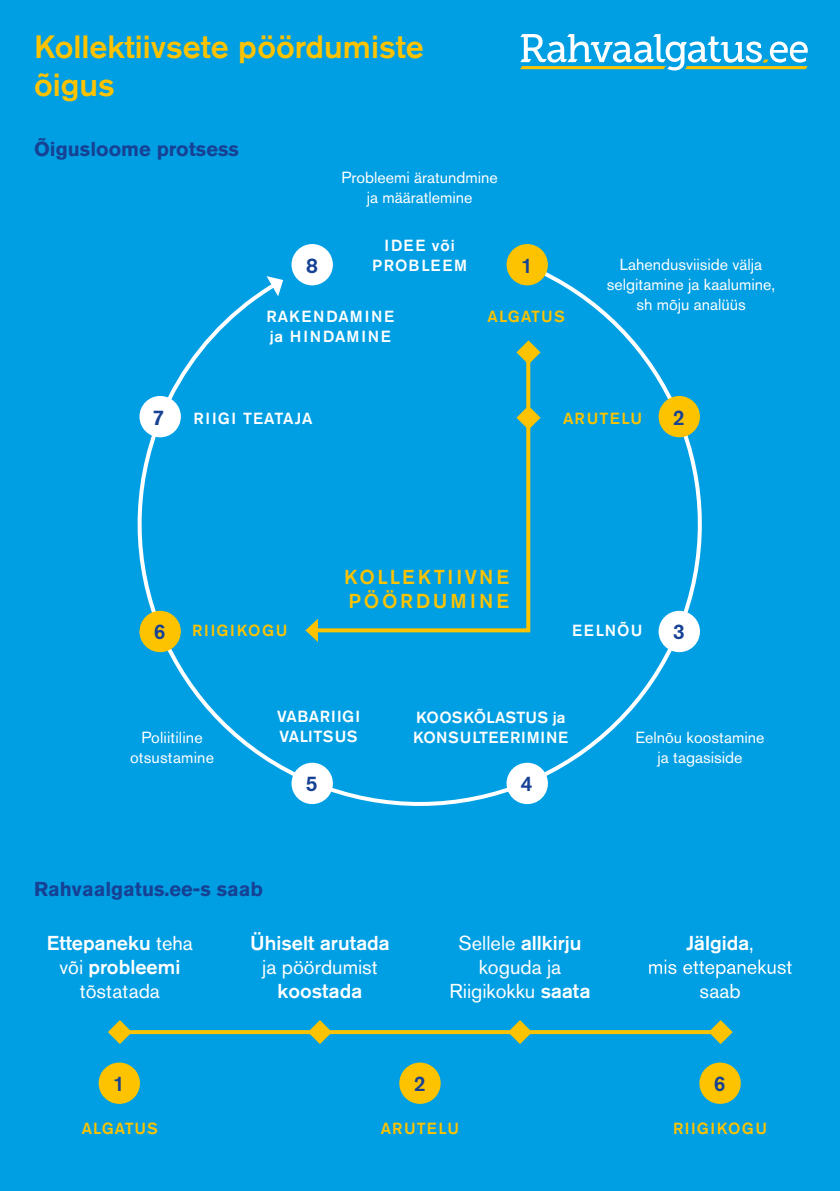
<style>
.page{position:relative;width:840px;height:1191px;background:#fff}
.page>*{position:absolute;margin:0;border:0;box-sizing:border-box;transform-origin:0 0}
.t1{font:500 32px/38px "Akzidenz Grotesk Pro";color:#fdc300}
.t2{font:500 21px "Akzidenz Grotesk Pro";color:#164194}
.t3{font:500 20px/24px "Akzidenz Grotesk Pro";color:#fff;text-align:center}
.t4{font:20px/24px "Akzidenz Grotesk Pro";color:#fff;text-align:center}
.t5{font:700 20px "Akzidenz Grotesk Pro";color:#164194}
.t6{font:500 20px/24px "Akzidenz Grotesk Pro";letter-spacing:.13em;color:#fdc300}
.t7{font:16px/20px "Akzidenz Grotesk Pro";color:#fff;text-align:center}
.t8{font:500 16px/20px "Akzidenz Grotesk Pro";letter-spacing:.01em;color:#fff}
.t9{font:500 16px "Akzidenz Grotesk Pro";letter-spacing:.07em;color:#fdc300}
.t10{font:500 16px/20px "Akzidenz Grotesk Pro";letter-spacing:.11em;color:#fff}
.t11{font:500 16px "Akzidenz Grotesk Pro";letter-spacing:.06em;color:#fff}
.t12{font:500 16px/20px "Akzidenz Grotesk Pro";letter-spacing:.03em;color:#fff}
.t13{font:500 16px/20px "Akzidenz Grotesk Pro";letter-spacing:.08em;color:#fff;text-align:center}
.t14{font:500 16px "Akzidenz Grotesk Pro";letter-spacing:.11em;color:#fdc300}
.t15{font:500 16px "Akzidenz Grotesk Pro";letter-spacing:.1em;color:#fdc300}
.s1{font-weight:400}
.s2{font-weight:500}
</style>
<div class="page">
<div style="left:0;top:0;width:839px;height:1191px;background:#009fe3"></div>
<svg style="left:137px;top:260px;width:565px;height:546px"></svg>
<svg style="left:266px;top:276px;width:17px;height:20px"></svg>
<div style="left:506px;top:244px;width:41px;height:41px;background:#fdc300;border-radius:50%"></div>
<div style="left:658px;top:396px;width:41px;height:41px;background:#fdc300;border-radius:50%"></div>
<div style="left:658px;top:611px;width:41px;height:41px;background:#fff;border-radius:50%"></div>
<div style="left:506px;top:762px;width:41px;height:42px;background:#fff;border-radius:50%"></div>
<div style="left:291px;top:762px;width:42px;height:42px;background:#fff;border-radius:50%"></div>
<div style="left:139px;top:611px;width:42px;height:41px;background:#fdc300;border-radius:50%"></div>
<div style="left:139px;top:396px;width:42px;height:41px;background:#fff;border-radius:50%"></div>
<div style="left:291px;top:244px;width:42px;height:41px;background:#fff;border-radius:50%"></div>
<svg style="left:310px;top:345px;width:222px;height:289px"></svg>
<svg style="left:305px;top:618px;width:13px;height:24px"></svg>
<svg style="left:516px;top:340px;width:24px;height:24px"></svg>
<svg style="left:516px;top:406px;width:24px;height:24px"></svg>
<svg style="left:649px;top:959px;width:142px;height:19px"></svg>
<svg style="left:132px;top:1030px;width:576px;height:4px;background:#f6c205"></svg>
<svg style="left:108px;top:1020px;width:24px;height:24px"></svg>
<svg style="left:308px;top:1020px;width:24px;height:24px"></svg>
<svg style="left:507px;top:1020px;width:24px;height:24px"></svg>
<svg style="left:708px;top:1020px;width:24px;height:24px"></svg>
<div style="left:99px;top:1062px;width:41px;height:41px;background:#fdc300;border-radius:50%"></div>
<div style="left:399px;top:1062px;width:41px;height:41px;background:#fdc300;border-radius:50%"></div>
<div style="left:699px;top:1062px;width:41px;height:41px;background:#fdc300;border-radius:50%"></div>
<svg style="left:520px;top:34px;width:287px;height:36px"></svg>
<h1 class="t1" style="left:34px;top:27px;width:391px">Kollektiivsete pöördumiste õigus</h1>
<p class="t5" style="left:34px;top:136px;width:206px">Õigusloome protsess</p>
<h2 class="t2" style="left:306px;top:252px;width:13px">8</h2>
<p class="t7" style="left:341px;top:168px;width:158px">Probleemi äratundmine ja määratlemine</p>
<p class="t13" style="left:372px;top:235px;width:96px">IDEE või<br>PROBLEEM</p>
<h2 class="t2" style="left:520px;top:252px;width:13px">1</h2>
<p class="t10" style="left:266px;top:306px;width:129px">RAKENDAMINE ja HINDAMINE</p>
<p class="t9" style="left:487px;top:306px;width:79px">ALGATUS</p>
<p class="t7" style="left:606px;top:254px;width:170px">Lahendusviiside välja selgitamine ja kaalumine, sh mõju analüüs</p>
<h2 class="t2" style="left:152px;top:403px;width:13px">7</h2>
<p class="t11" style="left:193px;top:408px;width:120px">RIIGI TEATAJA</p>
<p class="t9" style="left:563px;top:408px;width:81px">ARUTELU</p>
<h2 class="t2" style="left:672px;top:403px;width:13px">2</h2>
<h2 class="t2" style="left:154px;top:618px;width:13px">6</h2>
<p class="t14" style="left:192px;top:620px;width:97px">RIIGIKOGU</p>
<p class="t6" style="left:344px;top:564px;width:166px">KOLLEKTIIVNE<br>PÖÖRDUMINE</p>
<p class="t11" style="left:572px;top:620px;width:72px">EELNÕU</p>
<h2 class="t2" style="left:672px;top:618px;width:13px">3</h2>
<p class="t7" style="left:130px;top:727px;width:85px">Poliitiline otsustamine</p>
<p class="t12" style="left:277px;top:706px;width:84px">VABARIIGI<br>VALITSUS</p>
<p class="t8" style="left:413px;top:707px;width:156px">KOOSKÕLASTUS ja<br>KONSULTEERIMINE</p>
<h2 class="t2" style="left:305px;top:770px;width:13px">5</h2>
<h2 class="t2" style="left:520px;top:770px;width:13px">4</h2>
<p class="t7" style="left:635px;top:727px;width:130px">Eelnõu koostamine ja tagasiside</p>
<p class="t5" style="left:34px;top:875px;width:230px">Rahvaalgatus.ee-s saab</p>
<p class="t3" style="left:47px;top:930px;width:147px">Ettepaneku <span class="s1">teha või</span> probleemi <span class="s1">tõstatada</span></p>
<p class="t3" style="left:250px;top:930px;width:141px">Ühiselt arutada</p>
<p class="t4" style="left:262px;top:954px;width:117px">ja pöördumist</p>
<p class="t3" style="left:277px;top:978px;width:86px">koostada</p>
<p class="t4" style="left:449px;top:930px;width:142px">Sellele <span class="s2">allkirju </span>koguda ja<br>Riigikokku <span class="s2">saata</span></p>
<p class="t3" style="left:686px;top:930px;width:69px">Jälgida<span class="s1">,</span></p>
<p class="t4" style="left:699px;top:978px;width:43px">saab</p>
<h2 class="t2" style="left:113px;top:1070px;width:13px">1</h2>
<h2 class="t2" style="left:413px;top:1070px;width:13px">2</h2>
<h2 class="t2" style="left:713px;top:1070px;width:13px">6</h2>
<p class="t9" style="left:82px;top:1118px;width:78px">ALGATUS</p>
<p class="t9" style="left:380px;top:1118px;width:80px">ARUTELU</p>
<p class="t15" style="left:672px;top:1118px;width:96px">RIIGIKOGU</p>
</div>
